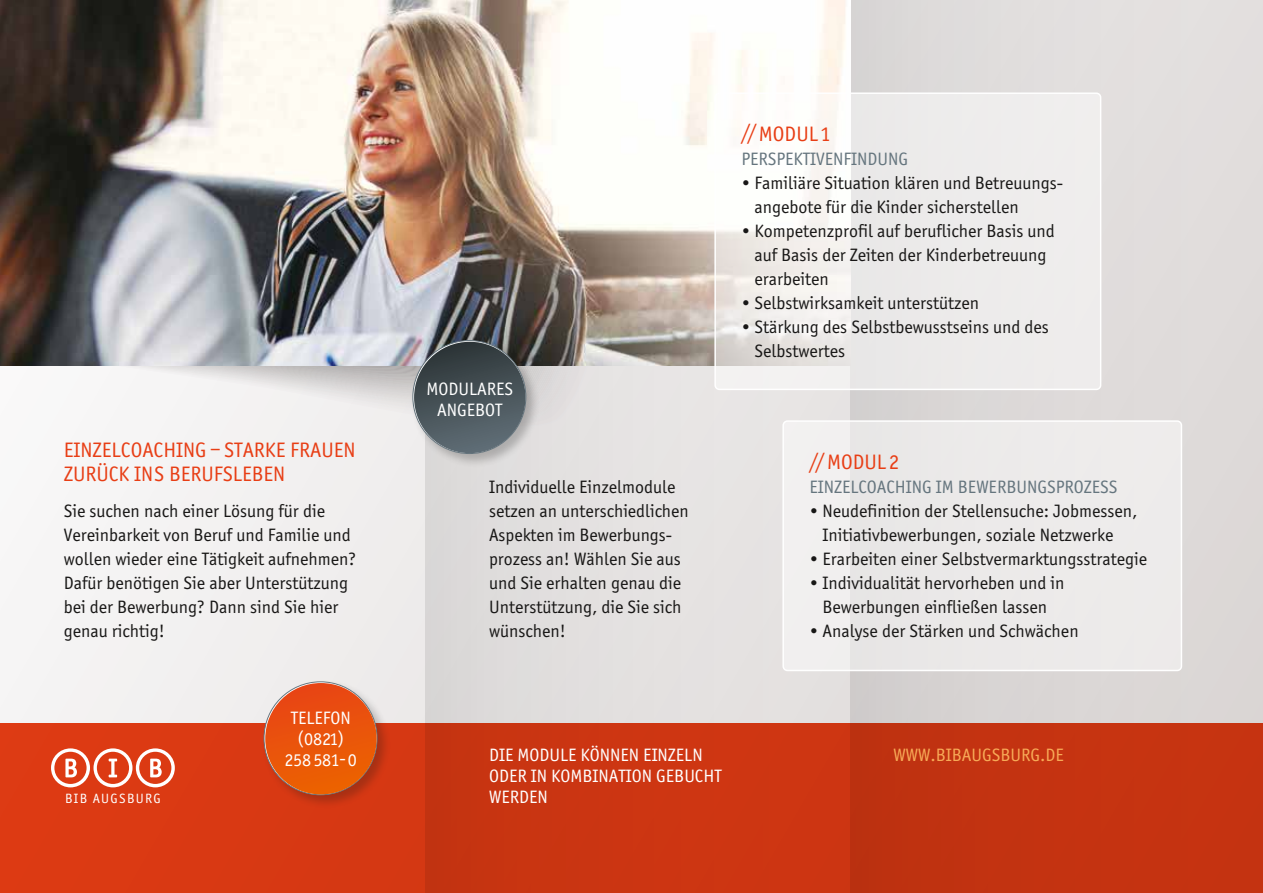
<style>
.page{position:relative;width:1263px;height:893px;background:#f3f2f1}
.page>*{position:absolute;margin:0;border:0;box-sizing:border-box;transform-origin:0 0}
.t1{font:21px/24px "Officina Sans ITC Pro";color:#e83e15}
.t2{font:18px/24px "Officina Sans ITC Pro";color:#181716}
.t3{font:18px/21px "Officina Sans ITC Pro";color:#fff;text-align:center}
.t4{font:18px "Officina Sans ITC Pro";color:#65757e}
.t5{font:18px "Officina Sans ITC Pro";color:#f7aa57}
.t6{font:13.5px "Officina Sans ITC Pro";letter-spacing:.1em;color:#fff}
</style>
<div class="page">
<div style="left:425px;top:0;width:425px;height:893px;background:#e4e1e0"></div>
<div style="left:850px;top:0;width:413px;height:893px;background:#dfdbdb"></div>
<svg style="left:149px;top:366px;width:261px;height:20px"></svg>
<img style="left:0;top:0;width:850px;height:366px">
<div style="left:0;top:723px;width:1263px;height:170px;background:linear-gradient(to right,#db3a13,#bf3110)"></div>
<svg style="left:51px;top:748px;width:124px;height:39px"></svg>
<div style="left:261px;top:679px;width:131px;height:130px;background:#181716;opacity:.25"></div>
<div style="left:265px;top:683px;width:112px;height:111px;background:linear-gradient(to bottom,#e84719,#ec6200);border-radius:56px"></div>
<div style="left:410px;top:338px;width:130px;height:130px;background:#181716;opacity:.25"></div>
<svg style="left:413px;top:341px;width:113px;height:113px"></svg>
<div style="left:414px;top:342px;width:111px;height:111px;background:linear-gradient(to bottom,#2d3538,#606e77);border-radius:56px"></div>
<svg style="left:715px;top:93px;width:386px;height:296px;fill:#eeecec"></svg>
<div style="left:714px;top:92px;width:387px;height:298px;border:2px solid #fff;border-radius:4px"></div>
<div style="left:783px;top:421px;width:398px;height:249px;background:#eceaea;border-radius:4px"></div>
<div style="left:782px;top:420px;width:400px;height:251px;border:2px solid #fff;border-radius:4px"></div>
<p class="t1" style="left:64px;top:438px;width:293px">EINZELCOACHING – STARKE FRAUEN<br>ZURÜCK INS BERUFSLEBEN</p>
<p class="t2" style="left:64px;top:499px;width:294px">Sie suchen nach einer Lösung für die Vereinbarkeit von Beruf und Familie und wollen wieder eine Tätigkeit aufnehmen?<br>Dafür benötigen Sie aber Unterstützung bei der Bewerbung? Dann sind Sie hier genau richtig!</p>
<p class="t6" style="left:65px;top:790px;width:97px">BIB AUGSBURG</p>
<p class="t3" style="left:285px;top:707px;width:74px">TELEFON (0821)<br>258 581-0</p>
<p class="t3" style="left:426px;top:378px;width:88px">MODULARES<br>ANGEBOT</p>
<p class="t2" style="left:489px;top:475px;width:201px">Individuelle Einzelmodule setzen an unterschiedlichen<br>Aspekten im Bewerbungs&shy;prozess an! Wählen Sie aus und Sie erhalten genau die<br>Unterstützung, die Sie sich wünschen!</p>
<p class="t1" style="left:741px;top:122px;width:90px">//MODUL 1</p>
<p class="t4" style="left:741px;top:148px;width:168px">PERSPEKTIVENFINDUNG</p>
<p class="t2" style="left:754px;top:171px;width:310px;text-indent:-13px">• Familiäre Situation klären und Betreuungs&shy;angebote für die Kinder sicherstellen</p>
<p class="t2" style="left:754px;top:219px;width:302px;text-indent:-13px">• Kompetenzprofil auf beruflicher Basis und auf Basis der Zeiten der Kinderbetreuung erarbeiten</p>
<p class="t2" style="left:741px;top:291px;width:239px">• Selbstwirksamkeit unterstützen</p>
<p class="t2" style="left:754px;top:315px;width:296px;text-indent:-13px">• Stärkung des Selbstbewusstseins und des<br>Selbstwertes</p>
<p class="t1" style="left:809px;top:450px;width:91px">//MODUL 2</p>
<p class="t4" style="left:809px;top:477px;width:309px">EINZELCOACHING IM BEWERBUNGSPROZESS</p>
<p class="t2" style="left:822px;top:499px;width:316px;text-indent:-13px">• Neudefinition der Stellensuche: Jobmessen,<br>Initiativbewerbungen, soziale Netzwerke</p>
<p class="t2" style="left:809px;top:547px;width:339px">• Erarbeiten einer Selbstvermarktungsstrategie</p>
<p class="t2" style="left:809px;top:571px;width:257px;text-align:center">• Individualität hervorheben und in<br>Bewerbungen einfließen lassen</p>
<p class="t2" style="left:809px;top:619px;width:271px">• Analyse der Stärken und Schwächen</p>
<p class="t3" style="left:489px;top:745px;width:234px;text-align:left">DIE MODULE KÖNNEN EINZELN<br>ODER IN KOMBINATION GEBUCHT<br>WERDEN</p>
<p class="t5" style="left:893px;top:745px;width:172px">WWW.BIBAUGSBURG.DE</p>
</div>
